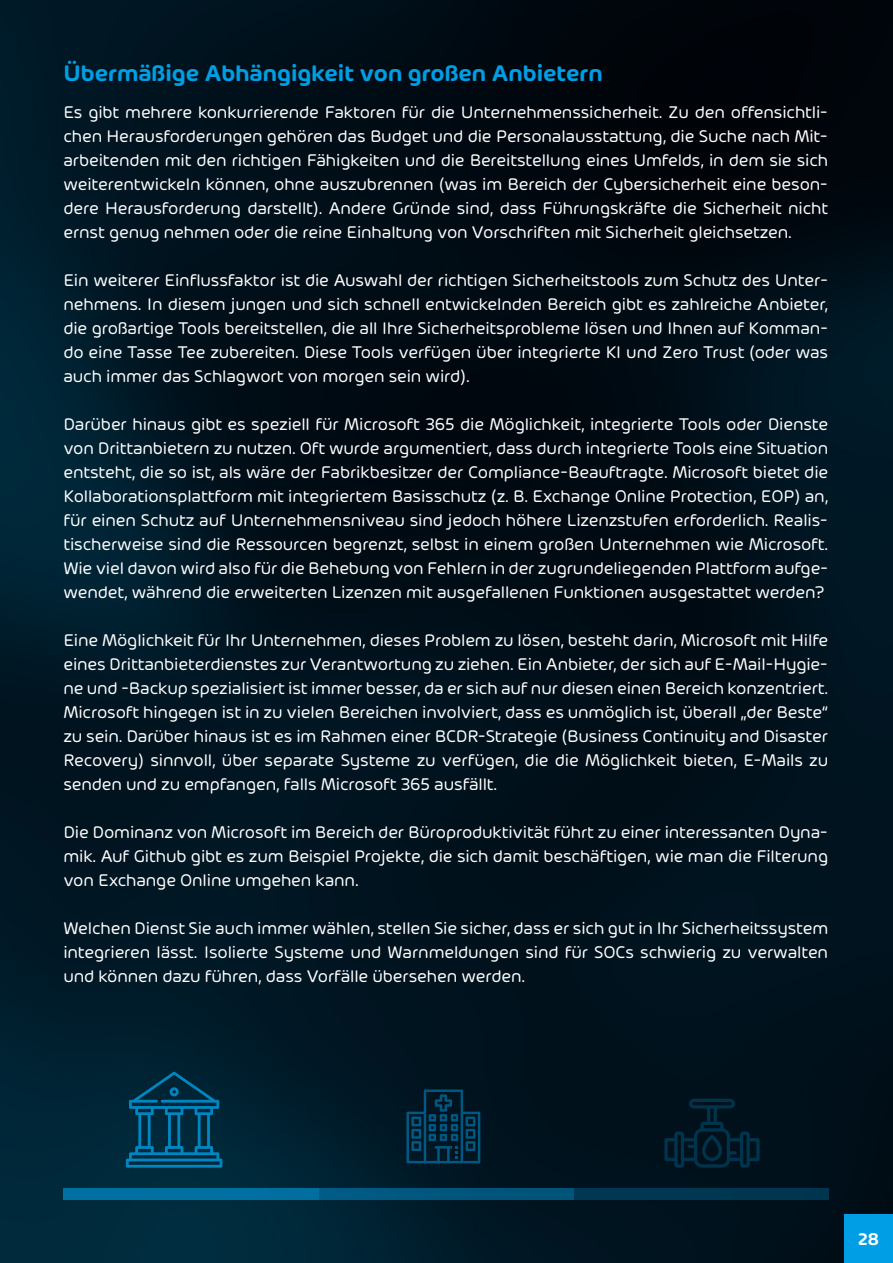
<style>
.page{position:relative;width:893px;height:1263px;background:#fff}
.page>*{position:absolute;margin:0;border:0;box-sizing:border-box;transform-origin:0 0}
.t1{font:600 24px "Hornet";color:#009ee4}
.t2{font:18px/24px "Hornet";letter-spacing:-.01em;color:#fff;text-align:justify}
.t3{font:600 18px "Hornet";color:#fff}
</style>
<div class="page">
<img style="left:0;top:0;width:893px;height:1263px">
<div style="left:844px;top:1214px;width:49px;height:49px;background:#009ee4"></div>
<div style="left:64px;top:1188px;width:765px;height:11px;background:#003752"></div>
<svg style="left:64px;top:1188px;width:510px;height:11px"></svg>
<svg style="left:126px;top:1071px;width:96px;height:96px"></svg>
<svg style="left:406px;top:1089px;width:74px;height:74px"></svg>
<svg style="left:664px;top:1099px;width:96px;height:68px"></svg>
<h1 class="t1" style="left:63px;top:60px;width:541px">Übermäßige Abhängigkeit von großen Anbietern</h1>
<p class="t2" style="left:63px;top:100px;width:766px">Es gibt mehrere konkurrierende Faktoren für die Unternehmenssicherheit. Zu den offensichtli&shy;chen Herausforderungen gehören das Budget und die Personalausstattung, die Suche nach Mit&shy;arbeitenden mit den richtigen Fähigkeiten und die Bereitstellung eines Umfelds, in dem sie sich weiterentwickeln können, ohne auszubrennen (was im Bereich der Cybersicherheit eine beson&shy;dere Herausforderung darstellt). Andere Gründe sind, dass Führungskräfte die Sicherheit nicht ernst genug nehmen oder die reine Einhaltung von Vorschriften mit Sicherheit gleichsetzen.</p>
<p class="t2" style="left:63px;top:268px;width:766px">Ein weiterer Einflussfaktor ist die Auswahl der richtigen Sicherheitstools zum Schutz des Unter&shy;nehmens. In diesem jungen und sich schnell entwickelnden Bereich gibt es zahlreiche Anbieter, die großartige Tools bereitstellen, die all Ihre Sicherheitsprobleme lösen und Ihnen auf Komman&shy;do eine Tasse Tee zubereiten. Diese Tools verfügen über integrierte KI und Zero Trust (oder was auch immer das Schlagwort von morgen sein wird).</p>
<p class="t2" style="left:63px;top:412px;width:766px">Darüber hinaus gibt es speziell für Microsoft 365 die Möglichkeit, integrierte Tools oder Dienste von Drittanbietern zu nutzen. Oft wurde argumentiert, dass durch integrierte Tools eine Situation entsteht, die so ist, als wäre der Fabrikbesitzer der Compliance-Beauftragte. Microsoft bietet die Kollaborationsplattform mit integriertem Basisschutz (z. B. Exchange Online Protection, EOP) an, für einen Schutz auf Unternehmensniveau sind jedoch höhere Lizenzstufen erforderlich. Realis&shy;tischerweise sind die Ressourcen begrenzt, selbst in einem großen Unternehmen wie Microsoft.<br>Wie viel davon wird also für die Behebung von Fehlern in der zugrundeliegenden Plattform aufge&shy;wendet, während die erweiterten Lizenzen mit ausgefallenen Funktionen ausgestattet werden?</p>
<p class="t2" style="left:63px;top:628px;width:766px">Eine Möglichkeit für Ihr Unternehmen, dieses Problem zu lösen, besteht darin, Microsoft mit Hilfe eines Drittanbieterdienstes zur Verantwortung zu ziehen. Ein Anbieter, der sich auf E-Mail-Hygie&shy;ne und -Backup spezialisiert ist immer besser, da er sich auf nur diesen einen Bereich konzentriert.<br>Microsoft hingegen ist in zu vielen Bereichen involviert, dass es unmöglich ist, überall „der Beste“ zu sein. Darüber hinaus ist es im Rahmen einer BCDR-Strategie (Business Continuity and Disaster Recovery) sinnvoll, über separate Systeme zu verfügen, die die Möglichkeit bieten, E-Mails zu senden und zu empfangen, falls Microsoft 365 ausfällt.</p>
<p class="t2" style="left:63px;top:820px;width:766px">Die Dominanz von Microsoft im Bereich der Büroproduktivität führt zu einer interessanten Dyna&shy;mik. Auf Github gibt es zum Beispiel Projekte, die sich damit beschäftigen, wie man die Filterung von Exchange Online umgehen kann.</p>
<p class="t2" style="left:63px;top:916px;width:766px">Welchen Dienst Sie auch immer wählen, stellen Sie sicher, dass er sich gut in Ihr Sicherheitssystem integrieren lässt. Isolierte Systeme und Warnmeldungen sind für SOCs schwierig zu verwalten und können dazu führen, dass Vorfälle übersehen werden.</p>
<p class="t3" style="left:858px;top:1229px;width:22px">28</p>
</div>
